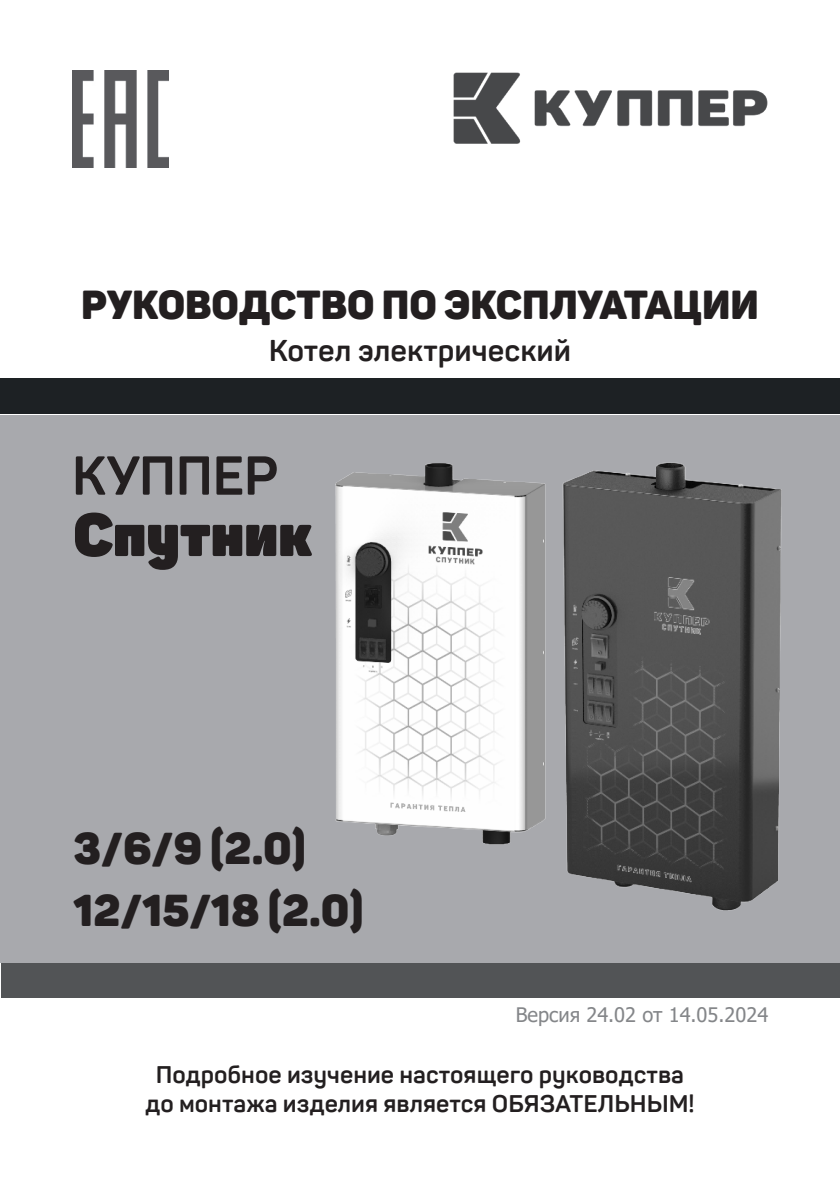
<style>
.page{position:relative;width:840px;height:1191px;background:#fff}
.page>*{position:absolute;margin:0;border:0;box-sizing:border-box;transform-origin:0 0}
.t1{font:60px "Panton Trial Heavy";color:#231f20}
.t2{font:700 54px "Panton";color:#231f20}
.t3{font:900 44px/62px "Panton Demo";color:#231f20}
.t4{font:900 40px "Panton Demo";color:#231f20}
.t5{font:30px "Panton Trial Bold";color:#231f20}
.t6{font:24px "Panton Trial Bold";color:#231f20}
.t7{font:20px "Tahoma";color:#848689}
</style>
<div class="page">
<div style="left:0;top:379px;width:839px;height:35px;background:#1d2124"></div>
<div style="left:1px;top:962px;width:838px;height:35px;background:#525456"></div>
<div style="left:0;top:415px;width:839px;height:547px;background:#a8a9ad"></div>
<img style="left:72px;top:70px;width:97px;height:97px">
<img style="left:453px;top:72px;width:315px;height:72px">
<img style="left:335px;top:463px;width:211px;height:382px">
<img style="left:562px;top:462px;width:220px;height:449px">
<p class="t4" style="left:81px;top:279px;width:678px">РУКОВОДСТВО ПО ЭКСПЛУАТАЦИИ</p>
<p class="t5" style="left:268px;top:334px;width:304px">Котел электрический</p>
<p class="t2" style="left:72px;top:442px;width:207px">КУППЕР</p>
<p class="t1" style="left:73px;top:500px;width:240px">Спутник</p>
<p class="t3" style="left:73px;top:817px;width:291px">3/6/9 (2.0)<br>12/15/18 (2.0)</p>
<p class="t7" style="left:515px;top:1001px;width:254px">Версия 24.02 от 14.05.2024</p>
<p class="t6" style="left:156px;top:1060px;width:529px">Подробное изучение настоящего руководства</p>
<p class="t6" style="left:145px;top:1089px;width:550px">до монтажа изделия является ОБЯЗАТЕЛЬНЫМ!</p>
</div>
